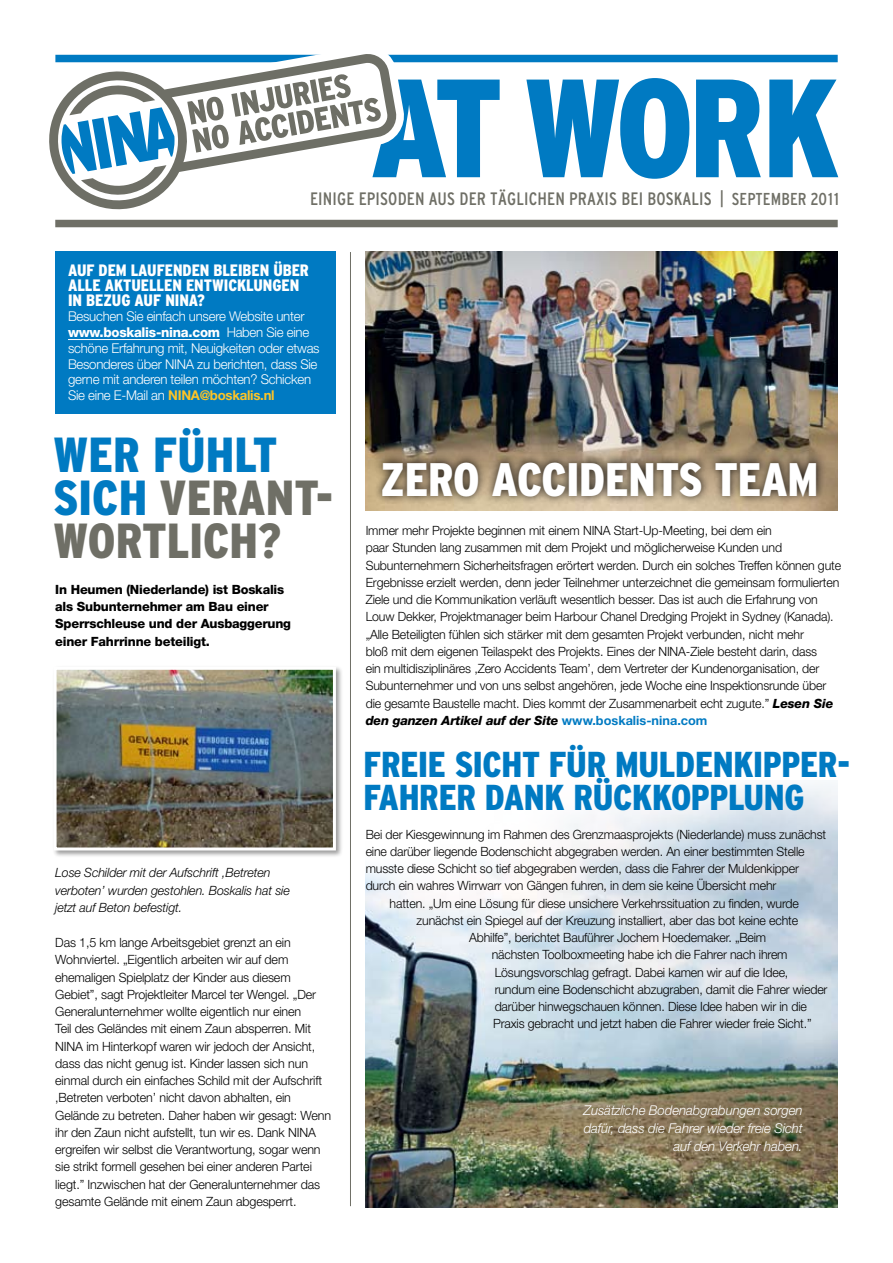
<style>
.page{position:relative;width:893px;height:1263px;background:#fff}
.page>*{position:absolute;margin:0;border:0;box-sizing:border-box;transform-origin:0 0}
.t1{font:900 condensed 139.5px "Interstate";letter-spacing:-.04em;color:#007ac2}
.t2{font:900 condensed 49.2px/42.8px "Interstate";color:#007ac2}
.t3{font:900 condensed 49.2px "Interstate";color:#6f6f66}
.t4{font:900 condensed 46.95px "Interstate";letter-spacing:-.005em;color:#fff}
.t5{font:900 condensed 36px/33.2px "Interstate";letter-spacing:-.01em;color:#007ac2}
.t6{font:condensed 18px "Interstate";letter-spacing:.01em;color:#6f6f66}
.t7{font:900 condensed 16.5px/15px "Interstate";letter-spacing:-.005em;color:#fff}
.t8{font:300 13.5px/15.8px "Helvetica Neue LT Std";letter-spacing:-.02em;color:#fff}
.t9{font:italic 300 13.5px/18px "Helvetica Neue LT Std";letter-spacing:-.01em;color:#fff;text-align:right}
.t10{font:300 12.75px/17.2px "Helvetica Neue LT Std";letter-spacing:-.01em;color:#000}
.t11{font:800 12.75px/17.2px "Helvetica Neue LT Std";letter-spacing:-.015em;color:#000}
.t12{font:italic 300 12.75px/17.2px "Helvetica Neue LT Std";letter-spacing:-.01em;color:#000}
.s1{font-size:17.25px}
.s2{font-weight:800}
.s3{font-weight:700;color:#ffc425}
.s4{color:#6f6f66}
.s5{font-weight:800;font-style:italic}
.s6{font-weight:700;color:#007ac2}
</style>
<div class="page">
<img style="left:366px;top:783px;width:472px;height:425px">
<img style="left:366px;top:252px;width:472px;height:259px">
<div style="left:55px;top:55px;width:783px;height:7px;background:#007ac2"></div>
<svg style="left:49px;top:54px;width:349px;height:156px"></svg>
<svg style="left:62px;top:107px;width:113px;height:67px"></svg>
<div style="left:55px;top:220px;width:783px;height:7px;background:#6f6f66"></div>
<hr style="left:350px;top:252px;width:1px;height:954px;background:#6f6f66">
<div style="left:373px;top:452px;width:452px;height:52px;background:#000;opacity:.85"></div>
<div style="left:52px;top:665px;width:291px;height:193px;background:#000;opacity:.4"></div>
<img style="left:58px;top:671px;width:274px;height:175px">
<div style="left:54px;top:667px;width:282px;height:183px;border:3px solid #fff"></div>
<div style="left:55px;top:252px;width:281px;height:162px;background:#007ac2"></div>
<hr style="left:68px;top:339px;width:152px;height:1px;background:#fff">
<h1 class="t1" style="left:370px;top:51px;width:471px">AT WORK</h1>
<h3 class="t6" style="left:310px;top:189px;width:530px">EINIGE EPISODEN AUS DER TÄGLICHEN PRAXIS BEI BOSKALIS <span class="s1">| SEPTEMBER 2011</span></h3>
<p class="t7" style="left:68px;top:262px;width:241px">AUF DEM LAUFENDEN BLEIBEN ÜBER<br>ALLE AKTUELLEN ENTWICKLUNGEN<br>IN BEZUG AUF NINA?</p>
<p class="t8" style="left:68px;top:308px;width:253px">Besuchen Sie einfach unsere Website unter <span class="s2">www.boskalis-nina.com</span> Haben Sie eine schöne Erfahrung mit, Neuigkeiten oder etwas Besonderes über NINA zu berichten, dass Sie gerne mit anderen teilen möchten? Schicken Sie eine E-Mail an <span class="s3">NINA@boskalis.nl</span></p>
<h2 class="t2" style="left:53px;top:433px;width:282px">WER FÜHLT<br>SICH <span class="s4">VERANT-<br>WORT</span></h2>
<h2 class="t3" style="left:167px;top:513px;width:116px">LICH?</h2>
<p class="t11" style="left:55px;top:581px;width:237px">In Heumen (Niederlande) ist Boskalis als Subunternehmer am Bau einer Sperrschleuse und der Ausbaggerung einer Fahrrinne beteiligt.</p>
<p class="t12" style="left:55px;top:864px;width:236px">Lose Schilder mit der Aufschrift ‚Betreten verboten’ wurden gestohlen. Boskalis hat sie jetzt auf Beton befestigt.</p>
<p class="t10" style="left:55px;top:934px;width:277px">Das 1,5 km lange Arbeitsgebiet grenzt an ein Wohnviertel. „Eigentlich arbeiten wir auf dem ehemaligen Spielplatz der Kinder aus diesem Gebiet”, sagt Projektleiter Marcel ter Wengel. „Der Generalunternehmer wollte eigentlich nur einen<br>Teil des Geländes mit einem Zaun absperren. Mit NINA im Hinterkopf waren wir jedoch der Ansicht, dass das nicht genug ist. Kinder lassen sich nun einmal durch ein einfaches Schild mit der Aufschrift ‚Betreten verboten’ nicht davon abhalten, ein Gelände zu betreten. Daher haben wir gesagt: Wenn ihr den Zaun nicht aufstellt, tun wir es. Dank NINA ergreifen wir selbst die Verantwortung, sogar wenn sie strikt formell gesehen bei einer anderen Partei liegt.” Inzwischen hat der Generalunternehmer das gesamte Gelände mit einem Zaun abgesperrt.</p>
<h3 class="t4" style="left:381px;top:453px;width:409px">ZERO ACCIDENTS TEAM</h3>
<p class="t10" style="left:366px;top:522px;width:477px">Immer mehr Projekte beginnen mit einem NINA Start-Up-Meeting, bei dem ein<br>paar Stunden lang zusammen mit dem Projekt und möglicherweise Kunden und Subunternehmern Sicherheitsfragen erörtert werden. Durch ein solches Treffen können gute Ergebnisse erzielt werden, denn jeder Teilnehmer unterzeichnet die gemeinsam formulierten Ziele und die Kommunikation verläuft wesentlich besser. Das ist auch die Erfahrung von Louw Dekker, Projektmanager beim Harbour Chanel Dredging Projekt in Sydney (Kanada). „Alle Beteiligten fühlen sich stärker mit dem gesamten Projekt verbunden, nicht mehr<br>bloß mit dem eigenen Teilaspekt des Projekts. Eines der NINA-Ziele besteht darin, dass<br>ein multidisziplinäres ‚Zero Accidents Team’, dem Vertreter der Kundenorganisation, der Subunternehmer und von uns selbst angehören, jede Woche eine Inspektionsrunde über die gesamte Baustelle macht. Dies kommt der Zusammenarbeit echt zugute.” <span class="s5">Lesen Sie den ganzen Artikel auf der Site</span> <span class="s6">www.boskalis-nina.com</span></p>
<h3 class="t5" style="left:364px;top:748px;width:489px">FREIE SICHT FÜR MULDENKIPPER-<br>FAHRER DANK RÜCKKOPPLUNG</h3>
<p class="t10" style="left:366px;top:825px;width:462px">Bei der Kiesgewinnung im Rahmen des Grenzmaasprojekts (Niederlande) muss zunächst</p>
<p class="t10" style="left:366px;top:842px;width:440px">eine darüber liegende Bodenschicht abgegraben werden. An einer bestimmten Stelle</p>
<p class="t10" style="left:366px;top:860px;width:435px">musste diese Schicht so tief abgegraben werden, dass die Fahrer der Muldenkipper</p>
<p class="t10" style="left:366px;top:877px;width:412px">durch ein wahres Wirrwarr von Gängen fuhren, in dem sie keine Übersicht mehr</p>
<p class="t10" style="left:390px;top:894px;width:411px">hatten. „Um eine Lösung für diese unsichere Verkehrssituation zu finden, wurde</p>
<p class="t10" style="left:417px;top:911px;width:383px">zunächst ein Spiegel auf der Kreuzung installiert, aber das bot keine echte</p>
<p class="t10" style="left:469px;top:929px;width:299px">Abhilfe”, berichtet Bauführer Jochem Hoedemaker. „Beim</p>
<p class="t10" style="left:492px;top:946px;width:297px">nächsten Toolboxmeeting habe ich die Fahrer nach ihrem</p>
<p class="t10" style="left:495px;top:963px;width:295px">Lösungsvorschlag gefragt. Dabei kamen wir auf die Idee,</p>
<p class="t10" style="left:495px;top:980px;width:334px">rundum eine Bodenschicht abzugraben, damit die Fahrer wieder</p>
<p class="t10" style="left:495px;top:998px;width:314px">darüber hinwegschauen können. Diese Idee haben wir in die</p>
<p class="t10" style="left:493px;top:1015px;width:320px">Praxis gebracht und jetzt haben die Fahrer wieder freie Sicht.”</p>
<p class="t9" style="left:584px;top:1101px;width:221px">Zusätzliche Bodenabgrabungen sorgen dafür, dass die Fahrer wieder freie Sicht auf den Verkehr haben.</p>
</div>
